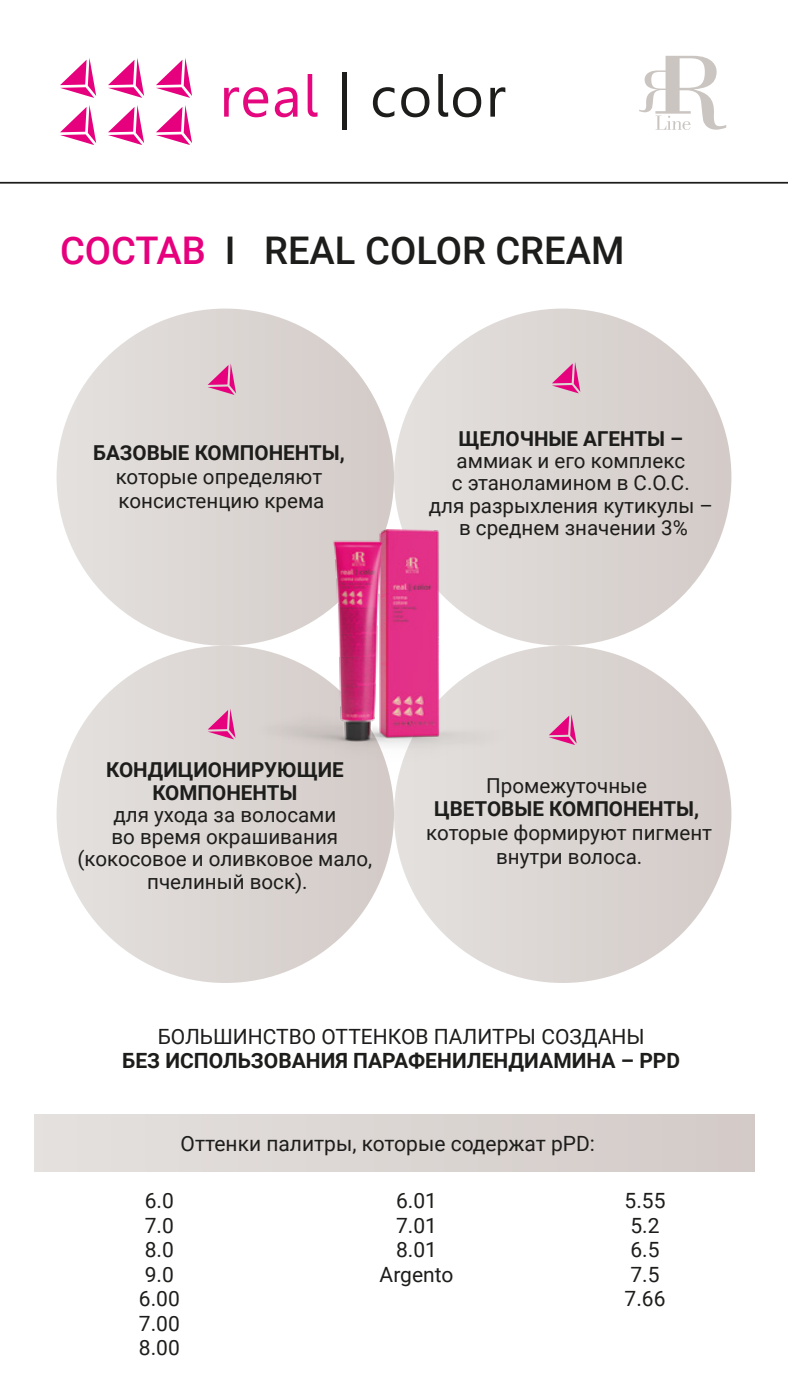
<style>
.page{position:relative;width:788px;height:1400px;background:#fff}
.page>*{position:absolute;margin:0;border:0;box-sizing:border-box;transform-origin:0 0}
.t1{font:500 38.15px "Roboto";color:#1d1d1b}
.t2{font:21px/24.5px "Roboto";color:#1d1d1b}
.t3{font:700 21px "Roboto";color:#1d1d1b}
.t4{font:20.65px/22.2px "Roboto";color:#1d1d1b;text-align:center}
.t5{font:700 20.65px/22.2px "Roboto";color:#1d1d1b;text-align:center}
.s1{color:#e6007d}
</style>
<div class="page">
<div style="left:57px;top:646px;width:337px;height:337px;background:#dcd7d5;border-radius:50%"></div>
<div style="left:394px;top:646px;width:337px;height:337px;background:#dad4d2;border-radius:50%"></div>
<div style="left:57px;top:309px;width:337px;height:337px;background:#dcd7d4;border-radius:50%"></div>
<div style="left:394px;top:309px;width:337px;height:337px;background:#dbd5d2;border-radius:50%"></div>
<svg style="left:639px;top:56px;width:87px;height:74px"></svg>
<svg style="left:60px;top:105px;width:36px;height:40px"></svg>
<svg style="left:108px;top:105px;width:36px;height:40px"></svg>
<svg style="left:108px;top:58px;width:36px;height:40px"></svg>
<svg style="left:156px;top:105px;width:36px;height:40px"></svg>
<svg style="left:60px;top:58px;width:36px;height:40px"></svg>
<svg style="left:156px;top:58px;width:36px;height:40px"></svg>
<svg style="left:224px;top:87px;width:44px;height:30px"></svg>
<svg style="left:275px;top:87px;width:22px;height:30px"></svg>
<svg style="left:307px;top:74px;width:10px;height:43px"></svg>
<hr style="left:342px;top:73px;width:4px;height:57px;background:#1d1d1b">
<svg style="left:373px;top:87px;width:21px;height:30px"></svg>
<svg style="left:401px;top:87px;width:28px;height:30px"></svg>
<svg style="left:438px;top:74px;width:43px;height:43px"></svg>
<svg style="left:490px;top:87px;width:15px;height:30px"></svg>
<hr style="left:0;top:182px;width:788px;height:2px;background:#1d1d1b">
<svg style="left:207px;top:363px;width:29px;height:32px"></svg>
<svg style="left:552px;top:362px;width:28px;height:31px"></svg>
<svg style="left:207px;top:708px;width:28px;height:31px"></svg>
<svg style="left:549px;top:714px;width:27px;height:31px"></svg>
<div style="left:34px;top:1114px;width:720px;height:58px;background:#dbd6d3"></div>
<img style="left:236px;top:530px;width:299px;height:254px">
<h1 class="t1" style="left:60px;top:223px;width:566px"><span class="s1">СОСТАВ</span> I REAL COLOR CREAM</h1>
<p class="t5" style="left:93px;top:441px;width:253px">БАЗОВЫЕ КОМПОНЕНТЫ,</p>
<p class="t4" style="left:116px;top:464px;width:210px;line-height:24px;text-align:left">которые определяют консистенцию крема</p>
<p class="t5" style="left:458px;top:426px;width:226px">ЩЕЛОЧНЫЕ АГЕНТЫ –</p>
<p class="t4" style="left:428px;top:449px;width:286px">аммиак и его комплекс<br>с этаноламином в С.О.С.<br>для разрыхления кутикулы – в среднем значении 3%</p>
<p class="t5" style="left:106px;top:758px;width:239px">КОНДИЦИОНИРУЮЩИЕ<br>КОМПОНЕНТЫ</p>
<p class="t4" style="left:77px;top:803px;width:296px">для ухода за волосами<br>во время окрашивания (кокосовое и оливковое мало, пчелиный воск).</p>
<p class="t4" style="left:486px;top:774px;width:162px">Промежуточные</p>
<p class="t5" style="left:434px;top:796px;width:267px">ЦВЕТОВЫЕ КОМПОНЕНТЫ,</p>
<p class="t4" style="left:426px;top:820px;width:287px;line-height:24px">которые формируют пигмент внутри волоса.</p>
<p class="t2" style="left:158px;top:1023px;width:488px">БОЛЬШИНСТВО ОТТЕНКОВ ПАЛИТРЫ СОЗДАНЫ</p>
<p class="t3" style="left:122px;top:1046px;width:559px">БЕЗ ИСПОЛЬЗОВАНИЯ ПАРАФЕНИЛЕНДИАМИНА – PPD</p>
<p class="t2" style="left:180px;top:1131px;width:416px">Оттенки палитры, которые содержат pPD:</p>
<p class="t2" style="left:139px;top:1188px;width:42px">6.0<br>7.0<br>8.0<br>9.0<br>6.00<br>7.00<br>8.00</p>
<p class="t2" style="left:379px;top:1188px;width:75px;text-align:center">6.01<br>7.01<br>8.01<br>Argento</p>
<p class="t2" style="left:624px;top:1188px;width:42px">5.55<br>5.2<br>6.5<br>7.5<br>7.66</p>
</div>
